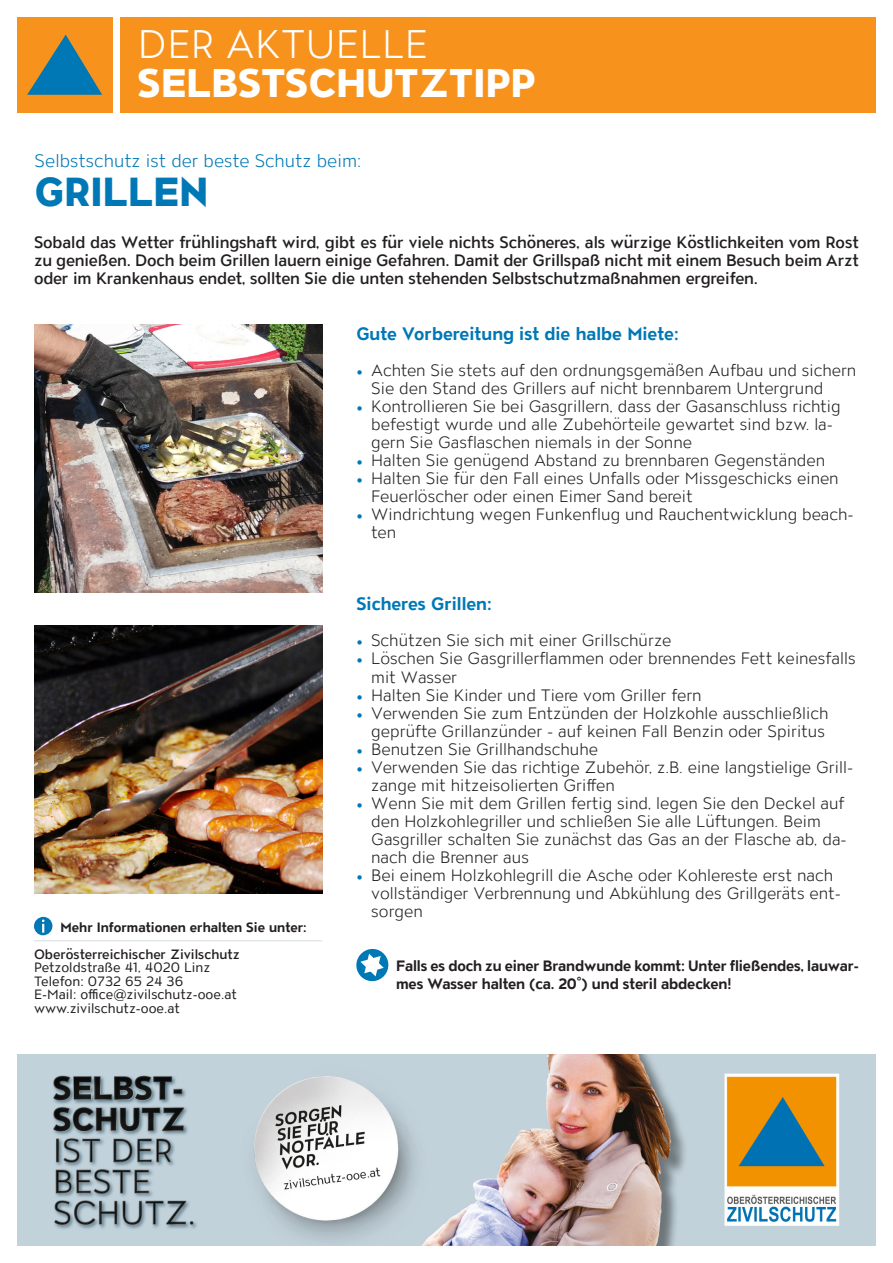
<style>
.page{position:relative;width:893px;height:1263px;background:#fff}
.page>*{position:absolute;margin:0;border:0;box-sizing:border-box;transform-origin:0 0}
.t1{font:800 40.5px "ATC Overlook";letter-spacing:.01em;color:#0078b6}
.t2{font:800 39.9px "ATC Overlook";letter-spacing:.01em;color:#fff}
.t3{font:300 39.9px "ATC Overlook";letter-spacing:.01em;color:#fff}
.t4{font:700 18px "ATC Overlook";color:#0078b6}
.t5{font:300 18px "ATC Overlook";color:#0078b6}
.t6{font:300 16.5px/18px "ATC Overlook";color:#231f20}
.t7{font:500 16.5px/18px "ATC Overlook";letter-spacing:-.01em;color:#231f20;text-align:justify}
.t8{font:700 15px/18px "ATC Overlook";letter-spacing:-.01em;color:#231f20}
.t9{font:13.5px/13.5px "ATC Overlook";color:#231f20}
.t10{font:700 13.5px "ATC Overlook";color:#231f20}
.t11{font:500 13.5px "ATC Overlook";color:#231f20}
.s1{font-family:"Minion Pro";font-weight:400;color:#0078b6}
</style>
<div class="page">
<div style="left:120px;top:17px;width:756px;height:95px;background:#f7931d"></div>
<div style="left:17px;top:17px;width:95px;height:95px;background:#f7931d"></div>
<svg style="left:27px;top:35px;width:75px;height:60px"></svg>
<img style="left:17px;top:1054px;width:859px;height:191px">
<svg style="left:356px;top:948px;width:33px;height:34px"></svg>
<hr style="left:34px;top:940px;width:288px;height:1px;background:#e6e7e9">
<img style="left:34px;top:625px;width:288px;height:268px">
<div style="left:34px;top:917px;width:19px;height:18px;background:#0078b6;border-radius:50%"></div>
<svg style="left:42px;top:919px;width:3px;height:13px"></svg>
<img style="left:34px;top:325px;width:288px;height:268px">
<h2 class="t3" style="left:138px;top:22px;width:291px">DER AKTUELLE</h2>
<h2 class="t2" style="left:138px;top:60px;width:399px">SELBSTSCHUTZTIPP</h2>
<p class="t5" style="left:35px;top:151px;width:328px">Selbstschutz ist der beste Schutz beim:</p>
<h1 class="t1" style="left:35px;top:169px;width:175px">GRILLEN</h1>
<p class="t7" style="left:34px;top:234px;width:826px">Sobald das Wetter frühlingshaft wird, gibt es für viele nichts Schöneres, als würzige Köstlichkeiten vom Rost zu genießen. Doch beim Grillen lauern einige Gefahren. Damit der Grillspaß nicht mit einem Besuch beim Arzt oder im Krankenhaus endet, sollten Sie die unten stehenden Selbstschutzmaßnahmen ergreifen.</p>
<p class="t10" style="left:60px;top:919px;width:248px">Mehr Informationen erhalten Sie unter:</p>
<p class="t11" style="left:34px;top:946px;width:207px">Oberösterreichischer Zivilschutz</p>
<p class="t9" style="left:34px;top:961px;width:204px">Petzoldstraße 41, 4020 Linz<br>Telefon: 0732 65 24 36<br>E-Mail: office@zivilschutz-ooe.at www.zivilschutz-ooe.at</p>
<p class="t4" style="left:356px;top:324px;width:324px">Gute Vorbereitung ist die halbe Miete:</p>
<p class="t6" style="left:371px;top:362px;width:486px;text-indent:-15px"><span class="s1">•</span> Achten Sie stets auf den ordnungsgemäßen Aufbau und sichern<br>Sie den Stand des Grillers auf nicht brennbarem Untergrund</p>
<p class="t6" style="left:371px;top:398px;width:471px;text-indent:-15px"><span class="s1">•</span> Kontrollieren Sie bei Gasgrillern, dass der Gasanschluss richtig befestigt wurde und alle Zubehörteile gewartet sind bzw. la&shy;gern Sie Gasflaschen niemals in der Sonne</p>
<p class="t6" style="left:356px;top:452px;width:470px"><span class="s1">•</span> Halten Sie genügend Abstand zu brennbaren Gegenständen</p>
<p class="t6" style="left:371px;top:470px;width:469px;text-indent:-15px"><span class="s1">•</span> Halten Sie für den Fall eines Unfalls oder Missgeschicks einen<br>Feuerlöscher oder einen Eimer Sand bereit</p>
<p class="t6" style="left:371px;top:506px;width:484px;text-indent:-15px"><span class="s1">•</span> Windrichtung wegen Funkenflug und Rauchentwicklung beach&shy;ten</p>
<p class="t4" style="left:356px;top:594px;width:137px">Sicheres Grillen:</p>
<p class="t6" style="left:356px;top:632px;width:317px"><span class="s1">•</span> Schützen Sie sich mit einer Grillschürze</p>
<p class="t6" style="left:371px;top:650px;width:486px;text-indent:-15px"><span class="s1">•</span> Löschen Sie Gasgrillerflammen oder brennendes Fett keinesfalls mit Wasser</p>
<p class="t6" style="left:356px;top:686px;width:347px"><span class="s1">•</span> Halten Sie Kinder und Tiere vom Griller fern</p>
<p class="t6" style="left:356px;top:704px;width:474px;text-align:right"><span class="s1">•</span> Verwenden Sie zum Entzünden der Holzkohle ausschließlich geprüfte Grillanzünder - auf keinen Fall Benzin oder Spiritus</p>
<p class="t6" style="left:356px;top:740px;width:243px"><span class="s1">•</span> Benutzen Sie Grillhandschuhe</p>
<p class="t6" style="left:371px;top:758px;width:484px;text-indent:-15px"><span class="s1">•</span> Verwenden Sie das richtige Zubehör, z.B. eine langstielige Grill&shy;zange mit hitzeisolierten Griffen</p>
<p class="t6" style="left:371px;top:794px;width:477px;text-indent:-15px"><span class="s1">•</span> Wenn Sie mit dem Grillen fertig sind, legen Sie den Deckel auf den Holzkohlegriller und schließen Sie alle Lüftungen. Beim Gasgriller schalten Sie zunächst das Gas an der Flasche ab, da&shy;nach die Brenner aus</p>
<p class="t6" style="left:371px;top:866px;width:471px;text-indent:-15px"><span class="s1">•</span> Bei einem Holzkohlegrill die Asche oder Kohlereste erst nach vollständiger Verbrennung und Abkühlung des Grillgeräts ent&shy;sorgen</p>
<p class="t8" style="left:396px;top:957px;width:464px">Falls es doch zu einer Brandwunde kommt: Unter fließendes, lauwar&shy;mes Wasser halten (ca. 20°) und steril abdecken!</p>
</div>
